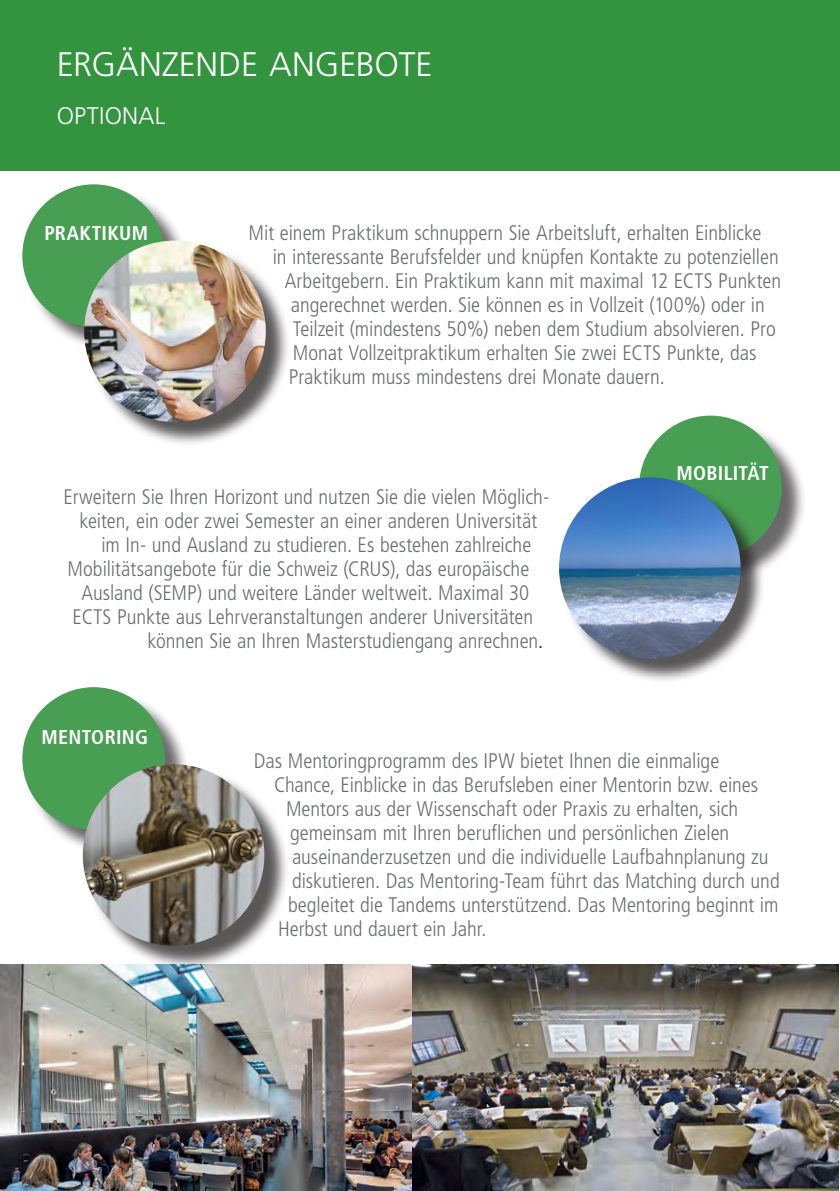
<style>
.page{position:relative;width:840px;height:1191px;background:#fff}
.page>*{position:absolute;margin:0;border:0;box-sizing:border-box;transform-origin:0 0}
._1__Haupttitel_16pt{font:300 34px "Frutiger LT Std";color:#fff}
._1__Haupttitel_16pt-2{font:300 24px "Frutiger LT Std";letter-spacing:.01em;color:#fff}
._3__Zwischentitel_9p{font:300 condensed 21px/24px "Frutiger LT Std";color:#6c6d70}
.t1{font:700 condensed 20px "Frutiger LT Std";letter-spacing:.015em;color:#fff}
.s1{color:#231f20}
</style>
<div class="page">
<div style="left:0;top:0;width:839px;height:170px;background:#34933f"></div>
<img style="left:0;top:964px;width:412px;height:227px">
<img style="left:412px;top:964px;width:426px;height:227px">
<div style="left:25px;top:690px;width:164px;height:164px;background:#231f20;opacity:.75"></div>
<div style="left:22px;top:687px;width:143px;height:143px;background:#489e52;border-radius:50%"></div>
<div style="left:641px;top:418px;width:164px;height:165px;background:#231f20;opacity:.75"></div>
<div style="left:638px;top:415px;width:143px;height:143px;background:#489e52;border-radius:50%"></div>
<div style="left:86px;top:767px;width:203px;height:203px;background:#231f20;opacity:.75"></div>
<img style="left:83px;top:764px;width:181px;height:181px;border-radius:91px">
<div style="left:561px;top:480px;width:203px;height:203px;background:#231f20;opacity:.75"></div>
<img style="left:558px;top:477px;width:182px;height:182px;border-radius:91px">
<div style="left:25px;top:187px;width:164px;height:164px;background:#231f20;opacity:.75"></div>
<div style="left:22px;top:184px;width:143px;height:143px;background:#489e52;border-radius:50%"></div>
<div style="left:87px;top:243px;width:203px;height:204px;background:#231f20;opacity:.75"></div>
<img style="left:84px;top:240px;width:182px;height:182px;border-radius:91px">
<p class="_1__Haupttitel_16pt" style="left:57px;top:45px;width:377px">ERGÄNZENDE ANGEBOTE</p>
<p class="_1__Haupttitel_16pt-2" style="left:57px;top:102px;width:110px">OPTIONAL</p>
<p class="t1" style="left:44px;top:221px;width:105px">PRAKTIKUM</p>
<p class="_3__Zwischentitel_9p" style="left:248px;top:221px;width:514px">Mit einem Praktikum schnuppern Sie Arbeitsluft, erhalten Einblicke</p>
<p class="_3__Zwischentitel_9p" style="left:272px;top:245px;width:507px">in interessante Berufsfelder und knüpfen Kontakte zu potenziellen</p>
<p class="_3__Zwischentitel_9p" style="left:284px;top:269px;width:497px">Arbeitgebern. Ein Praktikum kann mit maximal 12 ECTS Punkten</p>
<p class="_3__Zwischentitel_9p" style="left:290px;top:293px;width:475px">angerechnet werden. Sie können es in Vollzeit (100%) oder in</p>
<p class="_3__Zwischentitel_9p" style="left:292px;top:317px;width:484px">Teilzeit (mindestens 50%) neben dem Studium absolvieren. Pro</p>
<p class="_3__Zwischentitel_9p" style="left:288px;top:341px;width:469px">Monat Vollzeitpraktikum erhalten Sie zwei ECTS Punkte, das<br>Praktikum muss mindestens drei Monate dauern.</p>
<p class="_3__Zwischentitel_9p" style="left:64px;top:485px;width:487px">Erweitern Sie Ihren Horizont und nutzen Sie die vielen Möglich-</p>
<p class="_3__Zwischentitel_9p" style="left:79px;top:509px;width:459px">keiten, ein oder zwei Semester an einer anderen Universität</p>
<p class="_3__Zwischentitel_9p" style="left:101px;top:533px;width:431px">im In- und Ausland zu studieren. Es bestehen zahlreiche</p>
<p class="_3__Zwischentitel_9p" style="left:67px;top:557px;width:463px">Mobilitätsangebote für die Schweiz (CRUS), das europäische</p>
<p class="_3__Zwischentitel_9p" style="left:82px;top:581px;width:449px">Ausland (SEMP) und weitere Länder weltweit. Maximal 30</p>
<p class="_3__Zwischentitel_9p" style="left:73px;top:605px;width:462px">ECTS Punkte aus Lehrveranstaltungen anderer Universitäten</p>
<p class="_3__Zwischentitel_9p" style="left:147px;top:629px;width:397px">können Sie an Ihren Masterstudiengang anrechnen<span class="s1">.</span></p>
<p class="t1" style="left:42px;top:725px;width:108px">MENTORING</p>
<p class="t1" style="left:676px;top:461px;width:94px">MOBILITÄT</p>
<p class="_3__Zwischentitel_9p" style="left:254px;top:749px;width:466px">Das Mentoringprogramm des IPW bietet Ihnen die einmalige</p>
<p class="_3__Zwischentitel_9p" style="left:274px;top:773px;width:485px">Chance, Einblicke in das Berufsleben einer Mentorin bzw. eines</p>
<p class="_3__Zwischentitel_9p" style="left:286px;top:797px;width:453px">Mentors aus der Wissenschaft oder Praxis zu erhalten, sich</p>
<p class="_3__Zwischentitel_9p" style="left:290px;top:821px;width:440px">gemeinsam mit Ihren beruflichen und persönlichen Zielen</p>
<p class="_3__Zwischentitel_9p" style="left:292px;top:845px;width:478px">auseinanderzusetzen und die individuelle Laufbahnplanung zu</p>
<p class="_3__Zwischentitel_9p" style="left:292px;top:869px;width:489px">diskutieren. Das Mentoring-Team führt das Matching durch und</p>
<p class="_3__Zwischentitel_9p" style="left:288px;top:893px;width:491px">begleitet die Tandems unterstützend. Das Mentoring beginnt im</p>
<p class="_3__Zwischentitel_9p" style="left:278px;top:917px;width:210px">Herbst und dauert ein Jahr.</p>
</div>
